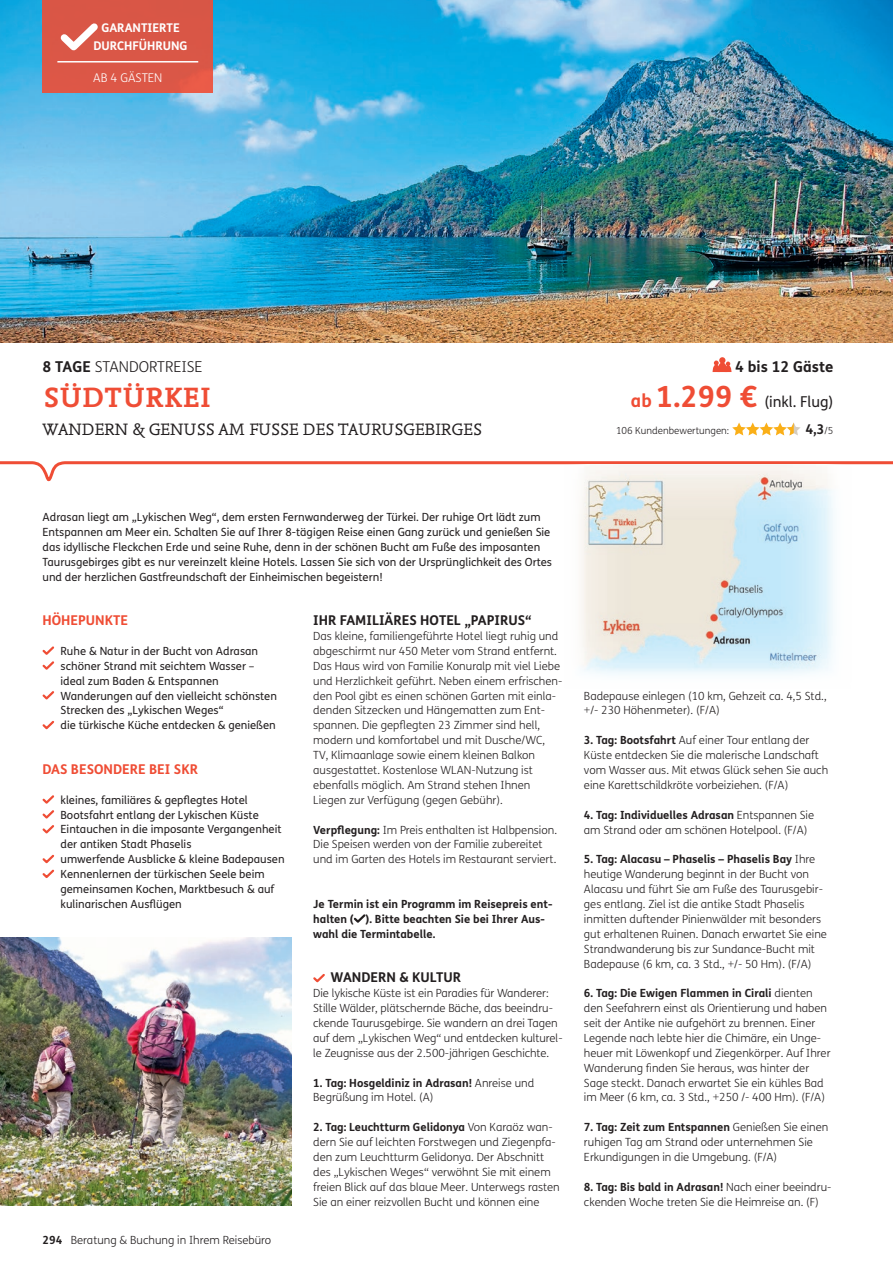
<style>
.page{position:relative;width:893px;height:1263px;background:#fff}
.page>*{position:absolute;margin:0;border:0;box-sizing:border-box;transform-origin:0 0}
.t1{font:700 29.25px "Nexus Mix Pro";letter-spacing:.01em;color:#ef4d35}
.t2{font:17.25px "Nexus Mix Pro";letter-spacing:.01em;color:#231f20}
.t3{font:15px "FS Me";color:#231f20}
.t4{font:300 15px "FS Me";color:#231f20}
.t5{font:700 15px "FS Me";color:#231f20}
.t6{font:700 13.5px "FS Me";color:#231f20}
.t7{font:700 13.5px "FS Me";color:#ef4d35}
.t8{font:700 12px/18px "FS Me";color:#fff;text-align:center}
.t9{font:300 12px "FS Me";color:#fff}
.t10{font:300 11.25px/14.9px "FS Me";color:#231f20}
.t11{font:11.25px/14.9px "FS Me";color:#231f20}
.t12{font:700 11.25px/14.9px "FS Me";color:#231f20}
.t13{font:300 9.75px "FS Me";color:#231f20}
.s1{font-weight:700}
.s2{font-weight:700;font-size:18px;color:#ef4d35}
.s3{font-weight:700;font-size:29.25px;color:#ef4d35}
.s4{font-weight:300;font-size:9.75px}
</style>
<div class="page">
<svg style="left:0;top:461px;width:893px;height:21px"></svg>
<img style="left:562px;top:464px;width:289px;height:211px">
<img style="left:0;top:0;width:893px;height:342px">
<div style="left:43px;top:0;width:170px;height:92px;background:#da5746"></div>
<hr style="left:57px;top:61px;width:141px;height:2px;background:#fff">
<svg style="left:60px;top:23px;width:38px;height:28px"></svg>
<svg style="left:42px;top:646px;width:13px;height:24px"></svg>
<svg style="left:42px;top:691px;width:13px;height:9px"></svg>
<svg style="left:42px;top:721px;width:13px;height:9px"></svg>
<svg style="left:42px;top:795px;width:13px;height:39px"></svg>
<svg style="left:42px;top:854px;width:13px;height:24px"></svg>
<svg style="left:354px;top:914px;width:12px;height:9px"></svg>
<svg style="left:313px;top:974px;width:12px;height:9px"></svg>
<svg style="left:712px;top:357px;width:20px;height:15px"></svg>
<svg style="left:732px;top:422px;width:69px;height:13px"></svg>
<img style="left:0;top:938px;width:292px;height:267px">
<p class="t8" style="left:94px;top:19px;width:96px">GARANTIERTE<br>DURCHFÜHRUNG</p>
<p class="t9" style="left:93px;top:69px;width:71px">AB 4 GÄSTEN</p>
<h3 class="t4" style="left:43px;top:356px;width:162px"><span class="s1">8 TAGE</span> STANDORTREISE</h3>
<h1 class="t1" style="left:43px;top:375px;width:170px">SÜDTÜRKEI</h1>
<h2 class="t2" style="left:43px;top:416px;width:441px">WANDERN &amp; GENUSS AM FUSSE DES TAURUSGEBIRGES</h2>
<h3 class="t5" style="left:735px;top:355px;width:100px">4 bis 12 Gäste</h3>
<h3 class="t3" style="left:631px;top:392px;width:204px"><span class="s2">ab</span> <span class="s3">1.299 €</span> (inkl. Flug)</h3>
<p class="t13" style="left:616px;top:424px;width:115px">106 Kundenbewertungen:</p>
<p class="t6" style="left:805px;top:419px;width:30px">4,3<span class="s4">/5</span></p>
<p class="t11" style="left:43px;top:509px;width:511px">Adrasan liegt am „Lykischen Weg“, dem ersten Fernwanderweg der Türkei. Der ruhige Ort lädt zum Entspannen am Meer ein. Schalten Sie auf Ihrer 8-tägigen Reise einen Gang zurück und genießen Sie das idyllische Fleckchen Erde und seine Ruhe, denn in der schönen Bucht am Fuße des imposanten Taurusgebirges gibt es nur vereinzelt kleine Hotels. Lassen Sie sich von der Ursprünglichkeit des Ortes und der herzlichen Gastfreundschaft der Einheimischen begeistern!</p>
<p class="t7" style="left:43px;top:610px;width:87px">HÖHEPUNKTE</p>
<p class="t11" style="left:61px;top:643px;width:218px">Ruhe &amp; Natur in der Bucht von Adrasan schöner Strand mit seichtem Wasser – ideal zum Baden &amp; Entspannen Wanderungen auf den vielleicht schönsten Strecken des „Lykischen Weges“<br>die türkische Küche entdecken &amp; genießen</p>
<p class="t7" style="left:43px;top:759px;width:157px">DAS BESONDERE BEI SKR</p>
<p class="t11" style="left:61px;top:792px;width:226px">kleines, familiäres &amp; gepflegtes Hotel Bootsfahrt entlang der Lykischen Küste Eintauchen in die imposante Vergangenheit der antiken Stadt Phaselis<br>umwerfende Ausblicke &amp; kleine Badepausen Kennenlernen der türkischen Seele beim gemeinsamen Kochen, Marktbesuch &amp; auf kulinarischen Ausflügen</p>
<p class="t10" style="left:43px;top:1232px;width:230px"><span class="s1">294</span> Beratung &amp; Buchung in Ihrem Reisebüro</p>
<p class="t6" style="left:313px;top:610px;width:220px">IHR FAMILIÄRES HOTEL „PAPIRUS“</p>
<p class="t10" style="left:313px;top:628px;width:251px">Das kleine, familiengeführte Hotel liegt ruhig und abgeschirmt nur 450 Meter vom Strand entfernt.<br>Das Haus wird von Familie Konuralp mit viel Liebe und Herzlichkeit geführt. Neben einem erfrischen&shy;den Pool gibt es einen schönen Garten mit einla&shy;denden Sitzecken und Hängematten zum Ent&shy;spannen. Die gepflegten 23 Zimmer sind hell, modern und komfortabel und mit Dusche/WC, TV, Klimaanlage sowie einem kleinen Balkon ausgestattet. Kostenlose WLAN-Nutzung ist ebenfalls möglich. Am Strand stehen Ihnen Liegen zur Verfügung (gegen Gebühr).</p>
<p class="t10" style="left:313px;top:822px;width:245px"><span class="s1">Verpflegung:</span> Im Preis enthalten ist Halbpension.<br>Die Speisen werden von der Familie zubereitet und im Garten des Hotels im Restaurant serviert.</p>
<p class="t12" style="left:313px;top:896px;width:241px">Je Termin ist ein Programm im Reisepreis ent&shy;halten ( ). Bitte beachten Sie bei Ihrer Aus&shy;wahl die Termintabelle.</p>
<p class="t6" style="left:331px;top:967px;width:132px">WANDERN &amp; KULTUR</p>
<p class="t10" style="left:313px;top:985px;width:251px">Die lykische Küste ist ein Paradies für Wanderer:<br>Stille Wälder, plätschernde Bäche, das beeindru&shy;ckende Taurusgebirge. Sie wandern an drei Tagen auf dem „Lykischen Weg“ und entdecken kulturel&shy;le Zeugnisse aus der 2.500-jährigen Geschichte.</p>
<p class="t10" style="left:313px;top:1075px;width:223px"><span class="s1">1. Tag: Hosgeldiniz in Adrasan!</span> Anreise und<br>Begrüßung im Hotel. (A)</p>
<p class="t10" style="left:313px;top:1119px;width:248px"><span class="s1">2. Tag: Leuchtturm Gelidonya</span> Von Karaöz wan&shy;dern Sie auf leichten Forstwegen und Ziegenpfa&shy;den zum Leuchtturm Gelidonya. Der Abschnitt des „Lykischen Weges“ verwöhnt Sie mit einem freien Blick auf das blaue Meer. Unterwegs rasten Sie an einer reizvollen Bucht und können eine</p>
<p class="t10" style="left:584px;top:688px;width:244px">Badepause einlegen (10 km, Gehzeit ca. 4,5 Std., +/- 230 Höhenmeter). (F/A)</p>
<p class="t10" style="left:584px;top:732px;width:246px"><span class="s1">3. Tag: Bootsfahrt</span> Auf einer Tour entlang der Küste entdecken Sie die malerische Landschaft vom Wasser aus. Mit etwas Glück sehen Sie auch eine Karettschildkröte vorbeiziehen. (F/A)</p>
<p class="t10" style="left:584px;top:807px;width:232px"><span class="s1">4. Tag: Individuelles Adrasan</span> Entspannen Sie am Strand oder am schönen Hotelpool. (F/A)</p>
<p class="t10" style="left:584px;top:852px;width:244px"><span class="s1">5. Tag: Alacasu – Phaselis – Phaselis Bay</span> Ihre heutige Wanderung beginnt in der Bucht von Alacasu und führt Sie am Fuße des Taurusgebir&shy;ges entlang. Ziel ist die antike Stadt Phaselis inmitten duftender Pinienwälder mit besonders gut erhaltenen Ruinen. Danach erwartet Sie eine Strandwanderung bis zur Sundance-Bucht mit Badepause (6 km, ca. 3 Std., +/- 50 Hm). (F/A)</p>
<p class="t10" style="left:584px;top:985px;width:248px"><span class="s1">6. Tag: Die Ewigen Flammen in Cirali</span> dienten den Seefahrern einst als Orientierung und haben seit der Antike nie aufgehört zu brennen. Einer Legende nach lebte hier die Chimäre, ein Unge&shy;heuer mit Löwenkopf und Ziegenkörper. Auf Ihrer Wanderung finden Sie heraus, was hinter der Sage steckt. Danach erwartet Sie ein kühles Bad im Meer (6 km, ca. 3 Std., +250 /- 400 Hm). (F/A)</p>
<p class="t10" style="left:584px;top:1119px;width:246px"><span class="s1">7. Tag: Zeit zum Entspannen</span> Genießen Sie einen ruhigen Tag am Strand oder unternehmen Sie<br>Erkundigungen in die Umgebung. (F/A)</p>
<p class="t10" style="left:584px;top:1179px;width:249px"><span class="s1">8. Tag: Bis bald in Adrasan!</span> Nach einer beeindru&shy;ckenden Woche treten Sie die Heimreise an. (F)</p>
</div>
